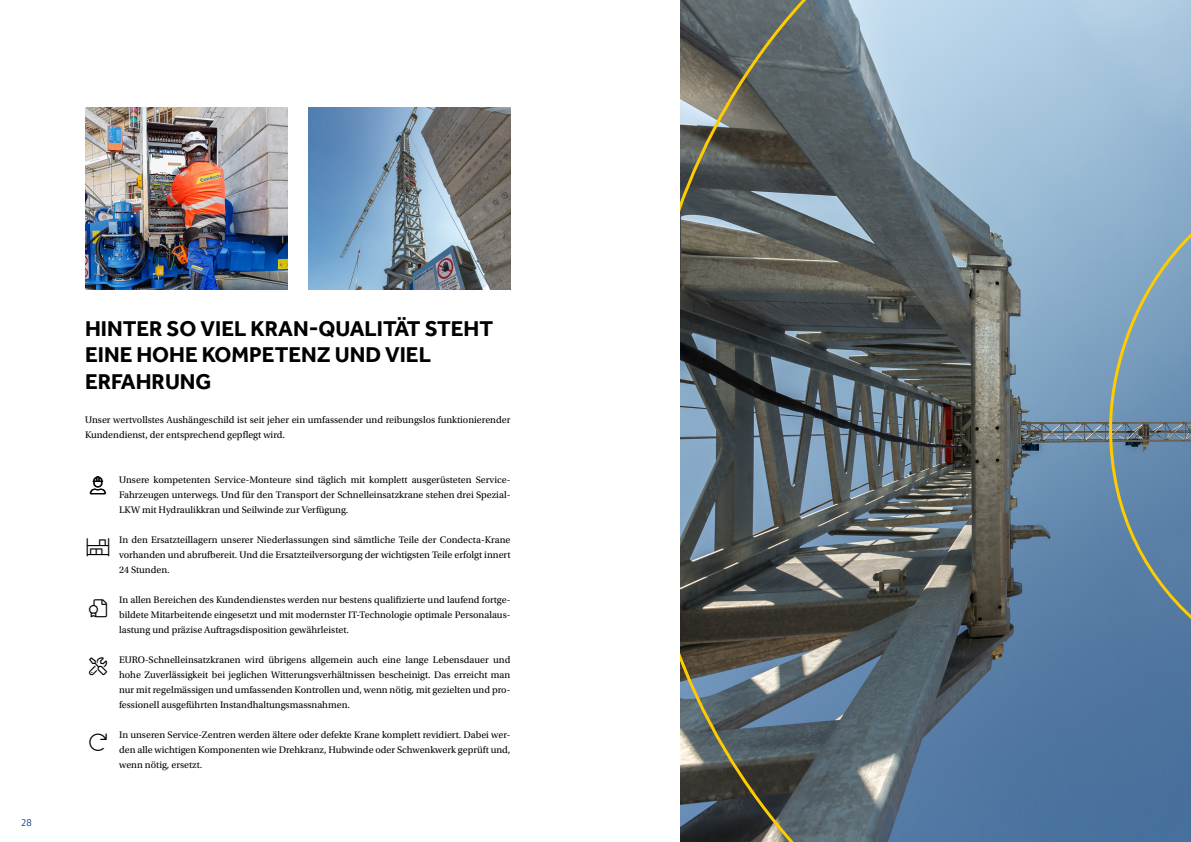
<style>
.page{position:relative;width:1191px;height:842px;background:#fff}
.page>*{position:absolute;margin:0;border:0;box-sizing:border-box;transform-origin:0 0}
.t1{font:700 22px/26.4px "Effra";color:#000}
.t2{font:300 18px "Font Awesome 5 Pro";color:#000}
.t3{font:10px/15px "Utopia Std";color:#000;text-align:justify}
.t4{font:10px "Quay Sans ITC Com";color:#023b7e}
</style>
<div class="page">
<img style="left:85px;top:108px;width:202px;height:181px">
<img style="left:308px;top:108px;width:202px;height:181px">
<svg style="left:680px;top:0;width:511px;height:842px;background:#677a88"></svg>
<p class="t4" style="left:21px;top:817px;width:12px">28</p>
<h1 class="t1" style="left:85px;top:315px;width:409px">HINTER SO VIEL KRAN-QUALITÄT STEHT<br>EINE HOHE KOMPETENZ UND VIEL<br>ERFAHRUNG</h1>
<p class="t3" style="left:85px;top:413px;width:427px">Unser wertvollstes Aushängeschild ist seit jeher ein umfassender und reibungslos funktionierender<br>Kundendienst, der entsprechend gepflegt wird.</p>
<p class="t3" style="left:119px;top:473px;width:393px">Unsere kompetenten Service-Monteure sind täglich mit komplett ausgerüsteten Service-Fahrzeugen unterwegs. Und für den Transport der Schnelleinsatzkrane stehen drei Spezial-LKW mit Hydraulikkran und Seilwinde zur Verfügung.</p>
<p class="t3" style="left:119px;top:533px;width:393px">In den Ersatzteillagern unserer Niederlassungen sind sämtliche Teile der Condecta-Krane vorhanden und abrufbereit. Und die Ersatzteilversorgung der wichtigsten Teile erfolgt innert 24 Stunden.</p>
<p class="t3" style="left:119px;top:593px;width:393px">In allen Bereichen des Kundendienstes werden nur bestens qualifizierte und laufend fortge&shy;bildete Mitarbeitende eingesetzt und mit modernster IT-Technologie optimale Personalaus&shy;lastung und präzise Auftragsdisposition gewährleistet.</p>
<p class="t3" style="left:119px;top:653px;width:393px">EURO-Schnelleinsatzkranen wird übrigens allgemein auch eine lange Lebensdauer und hohe Zuverlässigkeit bei jeglichen Witterungsverhältnissen bescheinigt. Das erreicht man nur mit regelmässigen und umfassenden Kontrollen und, wenn nötig, mit gezielten und pro&shy;fessionell ausgeführten Instandhaltungsmassnahmen.</p>
<p class="t3" style="left:119px;top:728px;width:393px">In unseren Service-Zentren werden ältere oder defekte Krane komplett revidiert. Dabei wer&shy;den alle wichtigen Komponenten wie Drehkranz, Hubwinde oder Schwenkwerk geprüft und, wenn nötig, ersetzt.</p>
<h2 class="t2" style="left:87px;top:538px;width:24px">■❖■▼□</h2>
<h2 class="t2" style="left:89px;top:599px;width:20px">●▼▼</h2>
</div>
